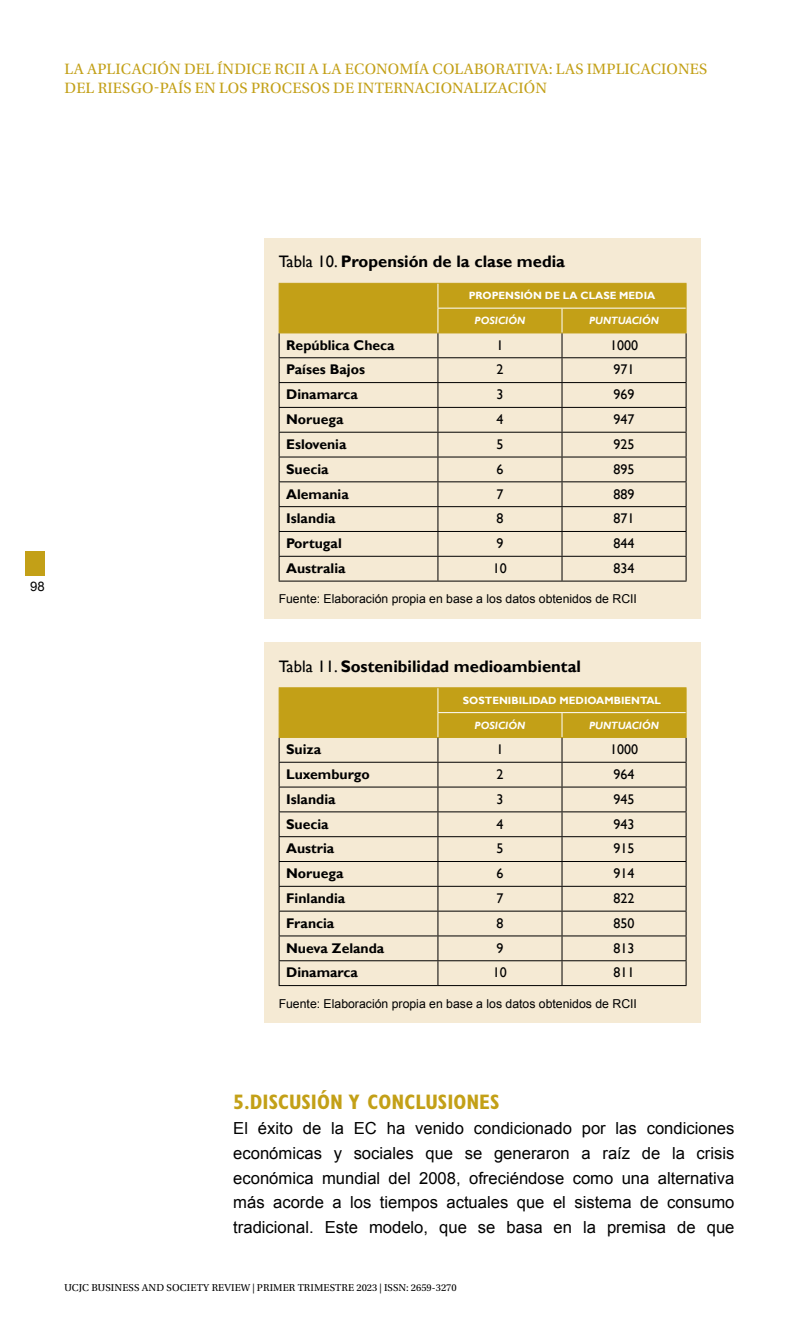
<style>
.page{position:relative;width:809px;height:1340px;background:#fff}
.page>*{position:absolute;margin:0;border:0;box-sizing:border-box;transform-origin:0 0}
.t1{font:700 condensed 21px "Gill Sans Std";color:#c3a017}
.t2{font:16.62px/24.8px "Arial";color:#000;text-align:justify}
.t3{font:700 16.62px "Gill Sans";color:#000}
.t4{font:15.75px/18.9px "Utopia Std";letter-spacing:.01em;color:#c3a017}
.t5{font:700 14px "Gill Sans";color:#000}
.t6{font:14px "Gill Sans";color:#000}
.t7{font:13.12px "Arial";color:#000}
.t8{font:12.25px "Arial";color:#000}
.t9{font:10.5px "Utopia Std";letter-spacing:.01em;color:#000}
.t10{font:700 10.5px "Gill Sans";color:#fff}
.t11{font:italic 700 10.5px "Gill Sans";color:#fff}
.s1{font-weight:400}
</style>
<div class="page">
<div style="left:25px;top:551px;width:20px;height:24px;background:#c3a017"></div>
<div style="left:264px;top:238px;width:437px;height:380px;background:#f5ead4"></div>
<hr style="left:279px;top:580px;width:159px;height:1px;background:#000">
<hr style="left:438px;top:580px;width:124px;height:1px;background:#000">
<hr style="left:562px;top:580px;width:124px;height:1px;background:#000">
<svg style="left:279px;top:283px;width:407px;height:297px"></svg>
<div style="left:264px;top:642px;width:437px;height:380px;background:#f5ead4"></div>
<hr style="left:279px;top:985px;width:159px;height:1px;background:#000">
<hr style="left:438px;top:985px;width:124px;height:1px;background:#000">
<hr style="left:562px;top:985px;width:124px;height:1px;background:#000">
<svg style="left:279px;top:687px;width:407px;height:298px"></svg>
<p class="t4" style="left:65px;top:59px;width:644px">LA APLICACIÓN DEL ÍNDICE RCII A LA ECONOMÍA COLABORATIVA: LAS IMPLICACIONES<br>DEL RIESGO-PAÍS EN LOS PROCESOS DE INTERNACIONALIZACIÓN</p>
<p class="t7" style="left:30px;top:577px;width:16px">98</p>
<p class="t3" style="left:279px;top:252px;width:288px"><span class="s1">Tabla 10.</span> Propensión de la clase media</p>
<p class="t10" style="left:468px;top:289px;width:188px">PROPENSIÓN DE LA CLASE MEDIA</p>
<p class="t11" style="left:474px;top:314px;width:52px">POSICIÓN</p>
<p class="t11" style="left:589px;top:314px;width:71px">PUNTUACIÓN</p>
<p class="t5" style="left:286px;top:336px;width:110px">República Checa</p>
<p class="t6" style="left:496px;top:337px;width:8px">1</p>
<p class="t6" style="left:610px;top:337px;width:29px">1000</p>
<p class="t5" style="left:286px;top:361px;width:80px">Países Bajos</p>
<p class="t6" style="left:496px;top:361px;width:8px">2</p>
<p class="t6" style="left:613px;top:361px;width:22px">971</p>
<p class="t5" style="left:286px;top:386px;width:73px">Dinamarca</p>
<p class="t6" style="left:496px;top:386px;width:8px">3</p>
<p class="t6" style="left:613px;top:386px;width:22px">969</p>
<p class="t5" style="left:286px;top:411px;width:59px">Noruega</p>
<p class="t6" style="left:496px;top:411px;width:8px">4</p>
<p class="t6" style="left:613px;top:411px;width:22px">947</p>
<p class="t5" style="left:286px;top:436px;width:62px">Eslovenia</p>
<p class="t6" style="left:496px;top:436px;width:8px">5</p>
<p class="t6" style="left:613px;top:436px;width:22px">925</p>
<p class="t5" style="left:286px;top:460px;width:44px">Suecia</p>
<p class="t6" style="left:496px;top:461px;width:8px">6</p>
<p class="t6" style="left:613px;top:461px;width:22px">895</p>
<p class="t5" style="left:286px;top:485px;width:64px">Alemania</p>
<p class="t6" style="left:496px;top:485px;width:8px">7</p>
<p class="t6" style="left:613px;top:485px;width:22px">889</p>
<p class="t5" style="left:286px;top:510px;width:51px">Islandia</p>
<p class="t6" style="left:496px;top:510px;width:8px">8</p>
<p class="t6" style="left:613px;top:510px;width:22px">871</p>
<p class="t5" style="left:286px;top:535px;width:57px">Portugal</p>
<p class="t6" style="left:496px;top:535px;width:8px">9</p>
<p class="t6" style="left:613px;top:535px;width:22px">844</p>
<p class="t5" style="left:286px;top:560px;width:61px">Australia</p>
<p class="t6" style="left:493px;top:560px;width:15px">10</p>
<p class="t6" style="left:613px;top:560px;width:22px">834</p>
<p class="t8" style="left:279px;top:590px;width:360px">Fuente: Elaboración propia en base a los datos obtenidos de RCII</p>
<p class="t3" style="left:279px;top:656px;width:304px"><span class="s1">Tabla 11.</span> Sostenibilidad medioambiental</p>
<p class="t10" style="left:463px;top:694px;width:200px">SOSTENIBILIDAD MEDIOAMBIENTAL</p>
<p class="t11" style="left:474px;top:719px;width:52px">POSICIÓN</p>
<p class="t11" style="left:589px;top:719px;width:71px">PUNTUACIÓN</p>
<p class="t5" style="left:286px;top:741px;width:37px">Suiza</p>
<p class="t6" style="left:496px;top:741px;width:8px">1</p>
<p class="t6" style="left:610px;top:741px;width:29px">1000</p>
<p class="t5" style="left:286px;top:765px;width:85px">Luxemburgo</p>
<p class="t6" style="left:496px;top:766px;width:8px">2</p>
<p class="t6" style="left:613px;top:766px;width:22px">964</p>
<p class="t5" style="left:286px;top:790px;width:51px">Islandia</p>
<p class="t6" style="left:496px;top:791px;width:8px">3</p>
<p class="t6" style="left:613px;top:791px;width:22px">945</p>
<p class="t5" style="left:286px;top:815px;width:44px">Suecia</p>
<p class="t6" style="left:496px;top:815px;width:8px">4</p>
<p class="t6" style="left:613px;top:815px;width:22px">943</p>
<p class="t5" style="left:286px;top:840px;width:50px">Austria</p>
<p class="t6" style="left:496px;top:840px;width:8px">5</p>
<p class="t6" style="left:613px;top:840px;width:22px">915</p>
<p class="t5" style="left:286px;top:865px;width:59px">Noruega</p>
<p class="t6" style="left:496px;top:865px;width:8px">6</p>
<p class="t6" style="left:613px;top:865px;width:22px">914</p>
<p class="t5" style="left:286px;top:889px;width:61px">Finlandia</p>
<p class="t6" style="left:496px;top:890px;width:8px">7</p>
<p class="t6" style="left:613px;top:890px;width:22px">822</p>
<p class="t5" style="left:286px;top:914px;width:50px">Francia</p>
<p class="t6" style="left:496px;top:915px;width:8px">8</p>
<p class="t6" style="left:613px;top:915px;width:22px">850</p>
<p class="t5" style="left:286px;top:939px;width:100px">Nueva Zelanda</p>
<p class="t6" style="left:496px;top:939px;width:8px">9</p>
<p class="t6" style="left:613px;top:939px;width:22px">813</p>
<p class="t5" style="left:286px;top:964px;width:73px">Dinamarca</p>
<p class="t6" style="left:493px;top:964px;width:15px">10</p>
<p class="t6" style="left:613px;top:964px;width:22px">811</p>
<p class="t8" style="left:279px;top:995px;width:360px">Fuente: Elaboración propia en base a los datos obtenidos de RCII</p>
<p class="t1" style="left:233px;top:1089px;width:268px">5.DISCUSIÓN Y CONCLUSIONES</p>
<p class="t2" style="left:233px;top:1115px;width:503px">El éxito de la EC ha venido condicionado por las condiciones económicas y sociales que se generaron a raíz de la crisis económica mundial del 2008, ofreciéndose como una alternativa más acorde a los tiempos actuales que el sistema de consumo tradicional. Este modelo, que se basa en la premisa de que</p>
<p class="t9" style="left:64px;top:1281px;width:394px">UCJC BUSINESS AND SOCIETY REVIEW | PRIMER TRIMESTRE 2023 | ISSN: 2659-3270</p>
</div>
